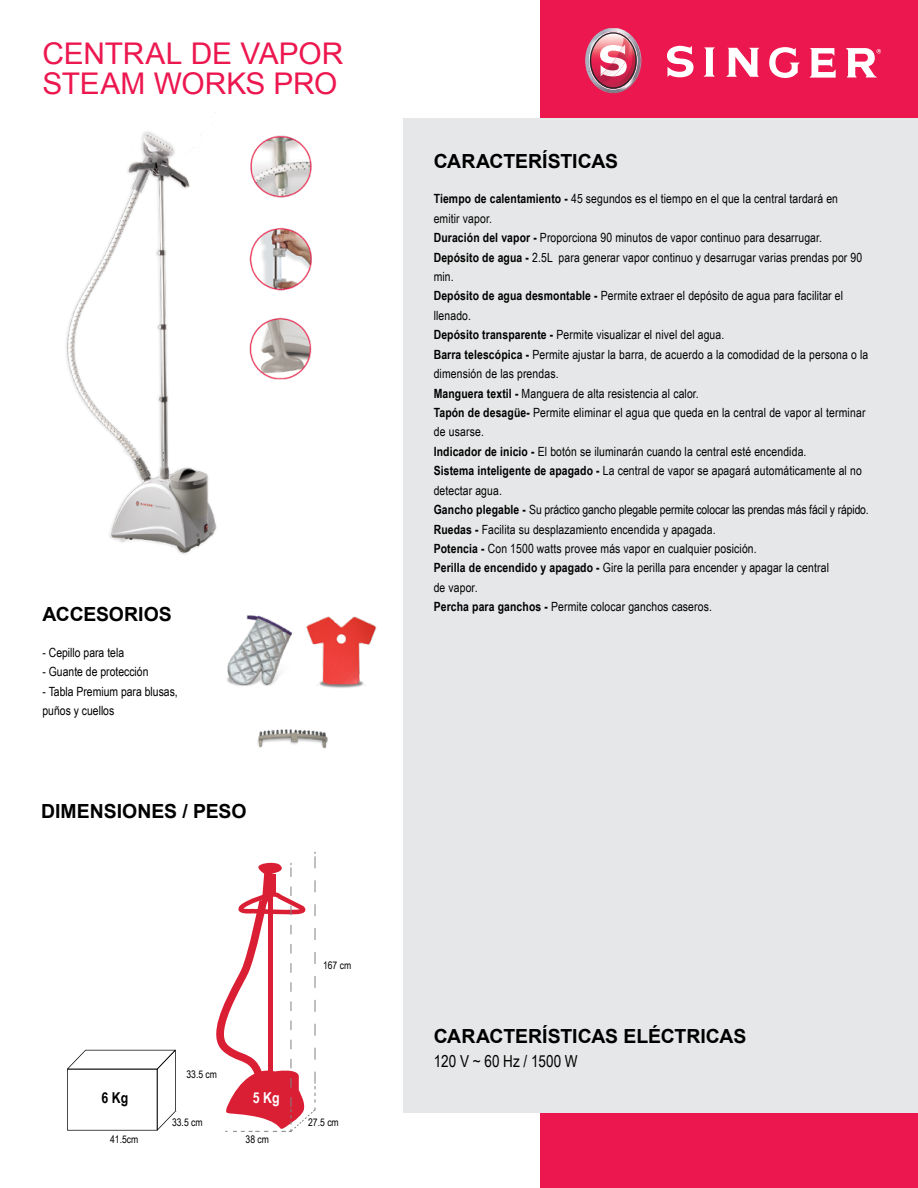
<style>
.page{position:relative;width:918px;height:1188px;background:#fff}
.page>*{position:absolute;margin:0;border:0;box-sizing:border-box;transform-origin:0 0}
.t1{font:29.85px/29.8px "Arial";letter-spacing:-.005em;color:#ed174f}
.t2{font:700 19.5px "Arial";letter-spacing:-.005em;color:#000}
.t3{font:16.5px "Arial Narrow";color:#000}
.t4{font:700 15px "Arial Narrow";color:#000101}
.t5{font:700 15px "Arial Narrow";color:#fff}
.t6{font:12.75px/19.4px "Arial Narrow";letter-spacing:.01em;color:#000}
.t7{font:10.5px "Arial Narrow";color:#000}
.s1{font-weight:700}
</style>
<div class="page">
<div style="left:540px;top:0;width:378px;height:1188px;background:#ed174f"></div>
<div style="left:403px;top:118px;width:515px;height:995px;background:#e6e7e8"></div>
<img style="left:585px;top:28px;width:56px;height:65px">
<svg style="left:667px;top:46px;width:27px;height:31px"></svg>
<svg style="left:704px;top:47px;width:11px;height:30px"></svg>
<svg style="left:726px;top:48px;width:33px;height:29px"></svg>
<svg style="left:769px;top:47px;width:31px;height:31px"></svg>
<svg style="left:809px;top:48px;width:27px;height:30px"></svg>
<svg style="left:846px;top:48px;width:35px;height:29px"></svg>
<svg style="left:216px;top:852px;width:100px;height:280px"></svg>
<img style="left:227px;top:615px;width:150px;height:134px">
<svg style="left:67px;top:1050px;width:109px;height:81px"></svg>
<img style="left:66px;top:131px;width:246px;height:424px">
<h1 class="t1" style="left:43px;top:39px;width:302px">CENTRAL DE VAPOR<br>STEAM WORKS PRO</h1>
<h2 class="t2" style="left:43px;top:601px;width:131px">ACCESORIOS</h2>
<p class="t6" style="left:43px;top:642px;width:83px">- Cepillo para tela</p>
<p class="t6" style="left:43px;top:661px;width:107px">- Guante de protección</p>
<p class="t6" style="left:43px;top:681px;width:137px">- Tabla Premium para blusas, puños y cuellos</p>
<h2 class="t2" style="left:41px;top:798px;width:207px">DIMENSIONES / PESO</h2>
<p class="t7" style="left:186px;top:1066px;width:32px">33.5 cm</p>
<p class="t4" style="left:102px;top:1086px;width:28px">6 Kg</p>
<p class="t5" style="left:253px;top:1086px;width:28px">5 Kg</p>
<p class="t7" style="left:323px;top:958px;width:30px">167 cm</p>
<p class="t7" style="left:172px;top:1115px;width:32px">33.5 cm</p>
<p class="t7" style="left:308px;top:1115px;width:32px">27.5 cm</p>
<p class="t7" style="left:110px;top:1131px;width:30px">41.5cm</p>
<p class="t7" style="left:246px;top:1131px;width:25px">38 cm</p>
<h2 class="t2" style="left:434px;top:148px;width:186px">CARACTERÍSTICAS</h2>
<p class="t6" style="left:434px;top:189px;width:437px"><span class="s1">Tiempo de calentamiento -</span> 45 segundos es el tiempo en el que la central tardará en<br>emitir vapor.<br><span class="s1">Duración del vapor -</span> Proporciona 90 minutos de vapor continuo para desarrugar.<br><span class="s1">Depósito de agua -</span> 2.5L para generar vapor continuo y desarrugar varias prendas por 90 min.<br><span class="s1">Depósito de agua desmontable -</span> Permite extraer el depósito de agua para facilitar el llenado.<br><span class="s1">Depósito transparente -</span> Permite visualizar el nivel del agua.<br><span class="s1">Barra telescópica -</span> Permite ajustar la barra, de acuerdo a la comodidad de la persona o la dimensión de las prendas.<br><span class="s1">Manguera textil -</span> Manguera de alta resistencia al calor.<br><span class="s1">Tapón de desagüe-</span> Permite eliminar el agua que queda en la central de vapor al terminar de usarse.<br><span class="s1">Indicador de inicio -</span> El botón se iluminarán cuando la central esté encendida.<br><span class="s1">Sistema inteligente de apagado -</span> La central de vapor se apagará automáticamente al no detectar agua.<br><span class="s1">Gancho plegable -</span> Su práctico gancho plegable permite colocar las prendas más fácil y rápido.<br><span class="s1">Ruedas -</span> Facilita su desplazamiento encendida y apagada.<br><span class="s1">Potencia -</span> Con 1500 watts provee más vapor en cualquier posición.<br><span class="s1">Perilla de encendido y apagado -</span> Gire la perilla para encender y apagar la central<br>de vapor.<br><span class="s1">Percha para ganchos -</span> Permite colocar ganchos caseros.</p>
<h2 class="t2" style="left:434px;top:1023px;width:314px">CARACTERÍSTICAS ELÉCTRICAS</h2>
<p class="t3" style="left:434px;top:1049px;width:146px">120 V ~ 60 Hz / 1500 W</p>
</div>
